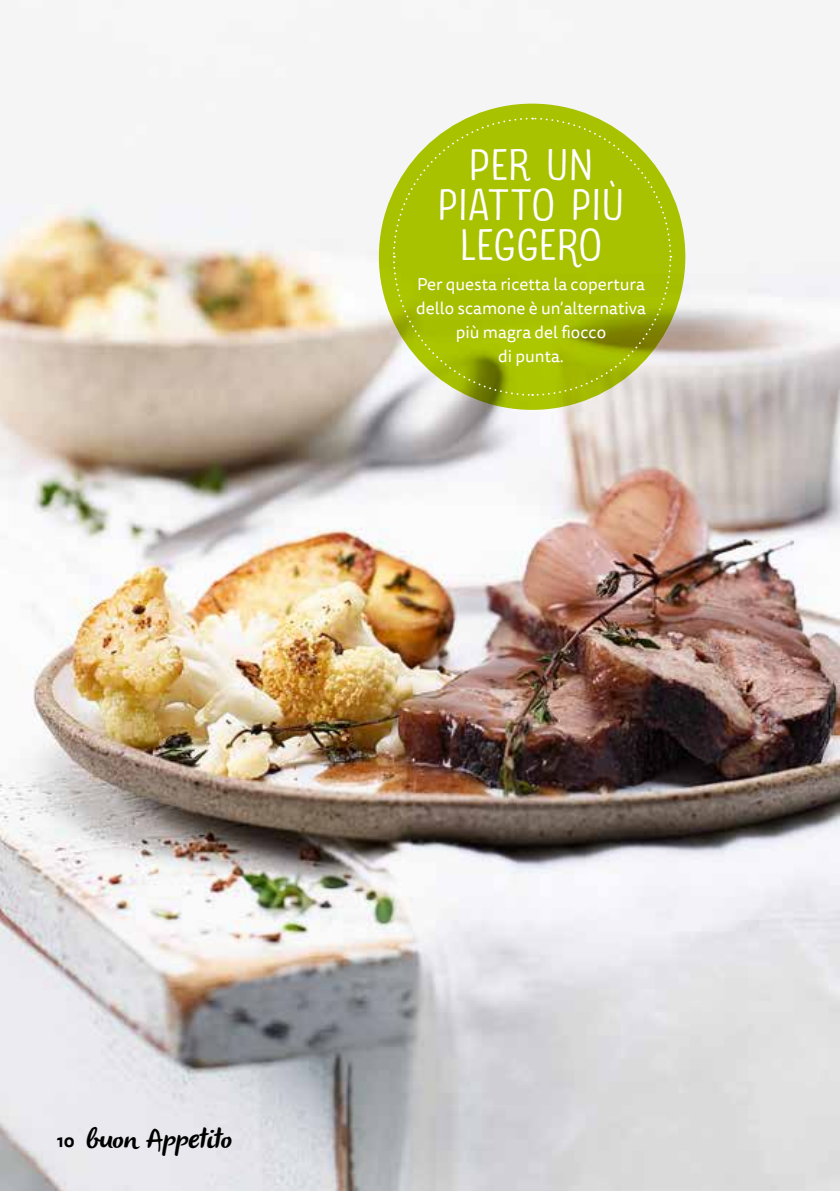
<style>
.page{position:relative;width:840px;height:1191px;background:#fff}
.page>*{position:absolute;margin:0;border:0;box-sizing:border-box;transform-origin:0 0}
.t1{font:44px/40px "Sofa Sans Hand Mono";letter-spacing:-.01em;color:#fff;text-align:center}
.t2{font:italic 28px "Olivier";color:#000}
.t3{font:17px/24px "Tisa Sans OT";color:#fff;text-align:center}
.s1{font-family:"Tisa Sans OT";font-weight:700;font-style:normal;font-size:17px}
</style>
<div class="page">
<img style="left:0;top:103px;width:839px;height:1088px">
<svg style="left:378px;top:104px;width:307px;height:306px;background:#a8c007"></svg>
<svg style="left:392px;top:117px;width:279px;height:280px;background:#adc31c"></svg>
<h1 class="t1" style="left:437px;top:150px;width:189px">PER UN<br>PIATTO PIÙ<br>LEGGERO</h1>
<p class="t3" style="left:416px;top:273px;width:231px">Per questa ricetta la copertura dello scamone è un’alternativa più magra del fiocco<br>di punta.</p>
<h2 class="t2" style="left:57px;top:1123px;width:176px"><span class="s1">10</span> buon Appetito</h2>
</div>
